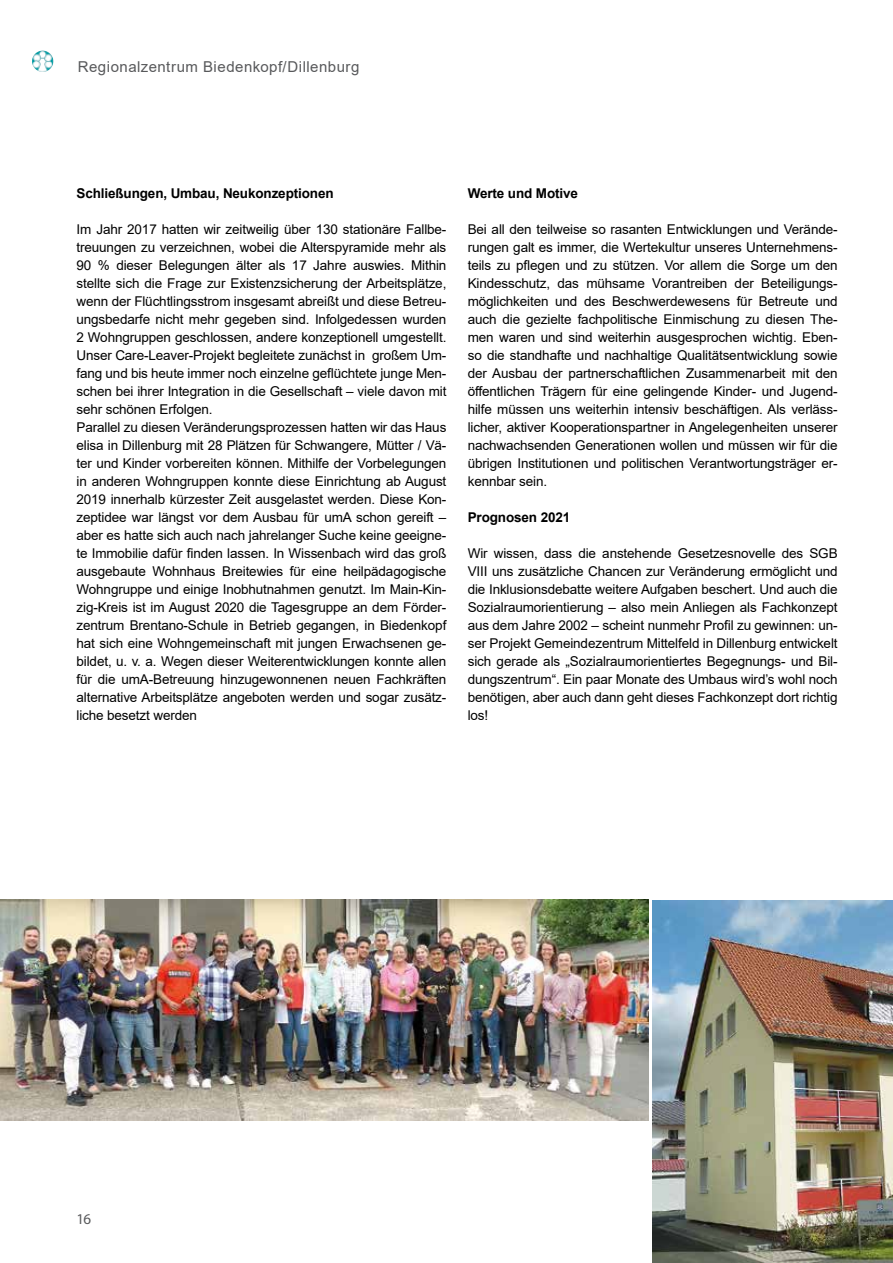
<style>
.page{position:relative;width:893px;height:1263px;background:#fff}
.page>*{position:absolute;margin:0;border:0;box-sizing:border-box;transform-origin:0 0}
.t1{font:15px "Arial";letter-spacing:.03em;color:#58595b}
.t2{font:15px "Myriad Pro";color:#58595b}
.t3{font:13.5px/18px "Arial";letter-spacing:-.01em;color:#000;text-align:justify}
.t4{font:700 13.5px "Arial";letter-spacing:-.01em;color:#000}
</style>
<div class="page">
<img style="left:0;top:900px;width:648px;height:220px">
<img style="left:653px;top:900px;width:240px;height:363px">
<img style="left:32px;top:51px;width:10px;height:16px">
<p class="t1" style="left:78px;top:56px;width:283px">Regionalzentrum Biedenkopf/Dillenburg</p>
<p class="t4" style="left:77px;top:184px;width:259px">Schließungen, Umbau, Neukonzeptionen</p>
<p class="t3" style="left:77px;top:221px;width:371px;text-align:left">Im Jahr 2017 hatten wir zeitweilig über 130 stationäre Fallbe&shy;treuungen zu verzeichnen, wobei die Alterspyramide mehr als 90 % dieser Belegungen älter als 17 Jahre auswies. Mithin stellte sich die Frage zur Existenzsicherung der Arbeitsplätze, wenn der Flüchtlingsstrom insgesamt abreißt und diese Betreu&shy;ungsbedarfe nicht mehr gegeben sind. Infolgedessen wurden 2 Wohngruppen geschlossen, andere konzeptionell umgestellt.<br>Unser Care-Leaver-Projekt begleitete zunächst in großem Um&shy;fang und bis heute immer noch einzelne geflüchtete junge Men&shy;schen bei ihrer Integration in die Gesellschaft – viele davon mit sehr schönen Erfolgen.<br>Parallel zu diesen Veränderungsprozessen hatten wir das Haus elisa in Dillenburg mit 28 Plätzen für Schwangere, Mütter / Vä&shy;ter und Kinder vorbereiten können. Mithilfe der Vorbelegungen in anderen Wohngruppen konnte diese Einrichtung ab August 2019 innerhalb kürzester Zeit ausgelastet werden. Diese Kon&shy;zeptidee war längst vor dem Ausbau für umA schon gereift – aber es hatte sich auch nach jahrelanger Suche keine geeigne&shy;te Immobilie dafür finden lassen. In Wissenbach wird das groß ausgebaute Wohnhaus Breitewies für eine heilpädagogische Wohngruppe und einige Inobhutnahmen genutzt. Im Main-Kin&shy;zig-Kreis ist im August 2020 die Tagesgruppe an dem Förder&shy;zentrum Brentano-Schule in Betrieb gegangen, in Biedenkopf hat sich eine Wohngemeinschaft mit jungen Erwachsenen ge&shy;bildet, u. v. a. Wegen dieser Weiterentwicklungen konnte allen für die umA-Betreuung hinzugewonnenen neuen Fachkräften alternative Arbeitsplätze angeboten werden und sogar zusätz&shy;liche besetzt werden</p>
<p class="t4" style="left:468px;top:184px;width:112px">Werte und Motive</p>
<p class="t3" style="left:468px;top:220px;width:371px">Bei all den teilweise so rasanten Entwicklungen und Verände&shy;rungen galt es immer, die Wertekultur unseres Unternehmens&shy;teils zu pflegen und zu stützen. Vor allem die Sorge um den Kindesschutz, das mühsame Vorantreiben der Beteiligungs&shy;möglichkeiten und des Beschwerdewesens für Betreute und auch die gezielte fachpolitische Einmischung zu diesen The&shy;men waren und sind weiterhin ausgesprochen wichtig. Eben&shy;so die standhafte und nachhaltige Qualitätsentwicklung sowie der Ausbau der partnerschaftlichen Zusammenarbeit mit den öffentlichen Trägern für eine gelingende Kinder- und Jugend&shy;hilfe müssen uns weiterhin intensiv beschäftigen. Als verläss&shy;licher, aktiver Kooperationspartner in Angelegenheiten unserer nachwachsenden Generationen wollen und müssen wir für die übrigen Institutionen und politischen Verantwortungsträger er&shy;kennbar sein.</p>
<p class="t4" style="left:468px;top:507px;width:104px">Prognosen 2021</p>
<p class="t3" style="left:468px;top:544px;width:371px">Wir wissen, dass die anstehende Gesetzesnovelle des SGB VIII uns zusätzliche Chancen zur Veränderung ermöglicht und die Inklusionsdebatte weitere Aufgaben beschert. Und auch die Sozialraumorientierung – also mein Anliegen als Fachkonzept aus dem Jahre 2002 – scheint nunmehr Profil zu gewinnen: un&shy;ser Projekt Gemeindezentrum Mittelfeld in Dillenburg entwickelt sich gerade als „Sozialraumorientiertes Begegnungs- und Bil&shy;dungszentrum“. Ein paar Monate des Umbaus wird’s wohl noch benötigen, aber auch dann geht dieses Fachkonzept dort richtig los!</p>
<p class="t2" style="left:77px;top:1210px;width:16px">16</p>
</div>
